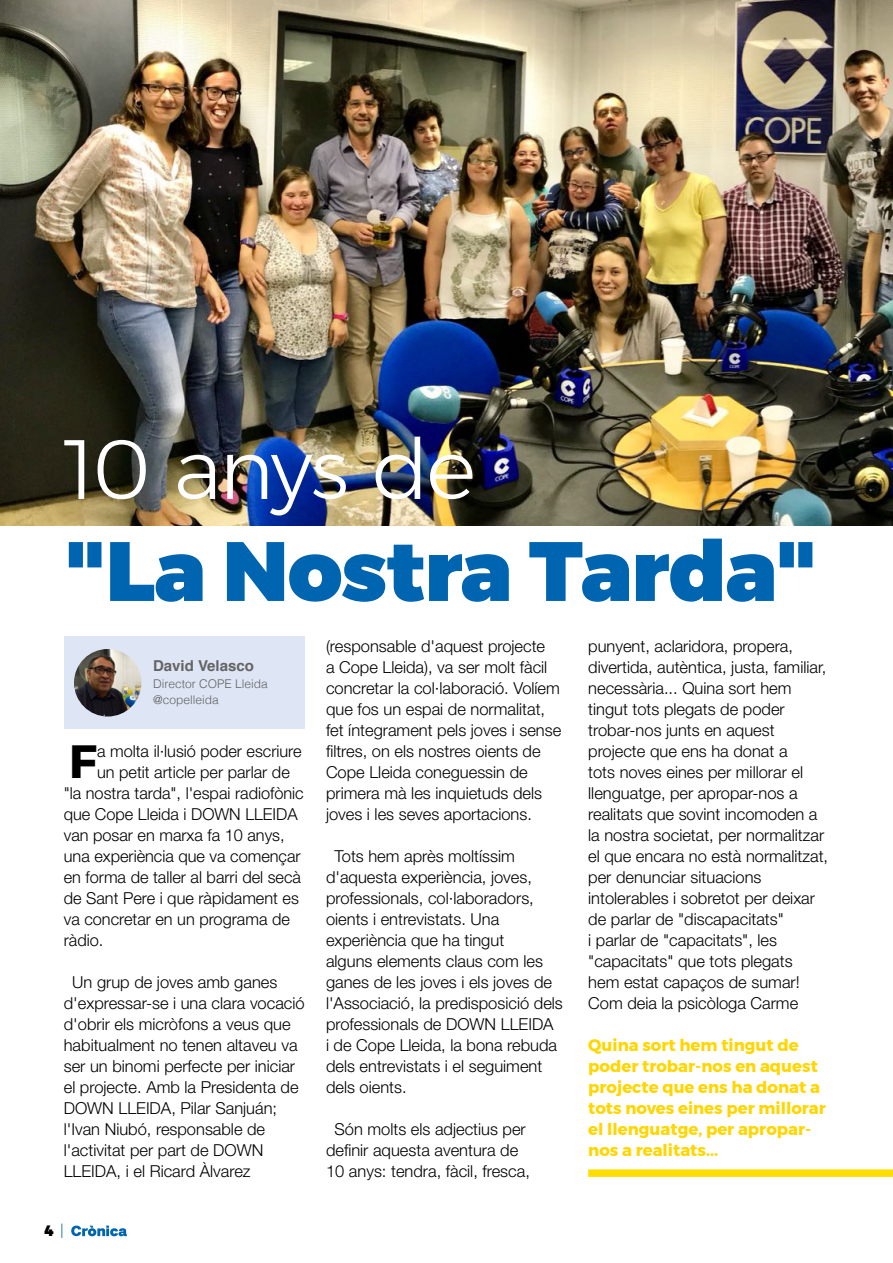
<style>
.page{position:relative;width:893px;height:1263px;background:#fff}
.page>*{position:absolute;margin:0;border:0;box-sizing:border-box;transform-origin:0 0}
.t1{font:900 84px "Montserrat";letter-spacing:-.01em;color:#0065b1}
.t2{font:300 84px "Montserrat";letter-spacing:-.035em;color:#fff}
.t3{font:700 46.5px "Montserrat";color:#000}
.t4{font:300 16.5px/21px "Helvetica Neue LT Std";color:#000}
.t5{font:700 16.5px/21px "Montserrat";color:#ffd600}
.t6{font:700 15px "Helvetica";color:#646363}
.t7{font:900 15px "Montserrat";color:#000}
.t8{font:300 12px/16.5px "Helvetica";color:#646363}
.s1{font-weight:300;color:#0065b1}
</style>
<div class="page">
<svg style="left:71px;top:1225px;width:56px;height:11px"></svg>
<img style="left:0;top:0;width:893px;height:526px">
<div style="left:588px;top:1169px;width:305px;height:8px;background:#fd0"></div>
<div style="left:64px;top:637px;width:241px;height:92px;background:#dee5f5"></div>
<img style="left:74px;top:649px;width:67px;height:67px;border-radius:34px">
<h1 class="t2" style="left:64px;top:406px;width:414px">10 anys de</h1>
<h1 class="t1" style="left:64px;top:502px;width:755px">"La Nostra Tarda"</h1>
<p class="t6" style="left:153px;top:654px;width:102px">David Velasco</p>
<p class="t8" style="left:153px;top:674px;width:116px">Director COPE Lleida @copelleida</p>
<h2 class="t3" style="left:69px;top:724px;width:29px">F</h2>
<p class="t4" style="left:97px;top:740px;width:206px">a molta il·lusió poder escriure</p>
<p class="t4" style="left:97px;top:761px;width:194px">un petit article per parlar de</p>
<p class="t4" style="left:64px;top:782px;width:241px">"la nostra tarda", l'espai radiofònic</p>
<p class="t4" style="left:64px;top:803px;width:235px">que Cope Lleida i DOWN LLEIDA</p>
<p class="t4" style="left:64px;top:824px;width:222px">van posar en marxa fa 10 anys,</p>
<p class="t4" style="left:64px;top:845px;width:238px">una experiència que va començar</p>
<p class="t4" style="left:64px;top:866px;width:239px">en forma de taller al barri del secà</p>
<p class="t4" style="left:64px;top:887px;width:237px">de Sant Pere i que ràpidament es</p>
<p class="t4" style="left:64px;top:908px;width:228px">va concretar en un programa de</p>
<p class="t4" style="left:64px;top:929px;width:41px">ràdio.</p>
<p class="t4" style="left:64px;top:971px;width:242px;text-indent:8px">Un grup de joves amb ganes d'expressar-se i una clara vocació d'obrir els micròfons a veus que habitualment no tenen altaveu va ser un binomi perfecte per iniciar el projecte. Amb la Presidenta de<br>DOWN LLEIDA, Pilar Sanjuán; l'Ivan Niubó, responsable de l'activitat per part de DOWN<br>LLEIDA, i el Ricard Àlvarez</p>
<p class="t7" style="left:45px;top:1218px;width:20px">4 <span class="s1">|</span></p>
<p class="t4" style="left:326px;top:635px;width:237px">(responsable d'aquest projecte<br>a Cope Lleida), va ser molt fàcil concretar la col·laboració. Volíem que fos un espai de normalitat, fet íntegrament pels joves i sense filtres, on els nostres oients de<br>Cope Lleida coneguessin de primera mà les inquietuds dels joves i les seves aportacions.</p>
<p class="t4" style="left:326px;top:845px;width:238px;text-indent:8px">Tots hem après moltíssim d'aquesta experiència, joves, professionals, col·laboradors, oients i entrevistats. Una experiència que ha tingut<br>alguns elements claus com les ganes de les joves i els joves de l'Associació, la predisposició dels professionals de DOWN LLEIDA<br>i de Cope Lleida, la bona rebuda dels entrevistats i el seguiment dels oients.</p>
<p class="t4" style="left:326px;top:1118px;width:205px;text-indent:8px">Són molts els adjectius per definir aquesta aventura de<br>10 anys: tendra, fàcil, fresca,</p>
<p class="t4" style="left:588px;top:635px;width:241px">punyent, aclaridora, propera, divertida, autèntica, justa, familiar, necessària... Quina sort hem tingut tots plegats de poder trobar-nos junts en aquest projecte que ens ha donat a<br>tots noves eines per millorar el llenguatge, per apropar-nos a realitats que sovint incomoden a la nostra societat, per normalitzar el que encara no està normalitzat, per denunciar situacions intolerables i sobretot per deixar de parlar de "discapacitats"<br>i parlar de "capacitats", les "capacitats" que tots plegats<br>hem estat capaços de sumar!<br>Com deia la psicòloga Carme</p>
<p class="t5" style="left:588px;top:1035px;width:239px">Quina sort hem tingut de poder trobar-nos en aquest projecte que ens ha donat a tots noves eines per millorar el llenguatge, per apropar&shy;nos a realitats...</p>
</div>
